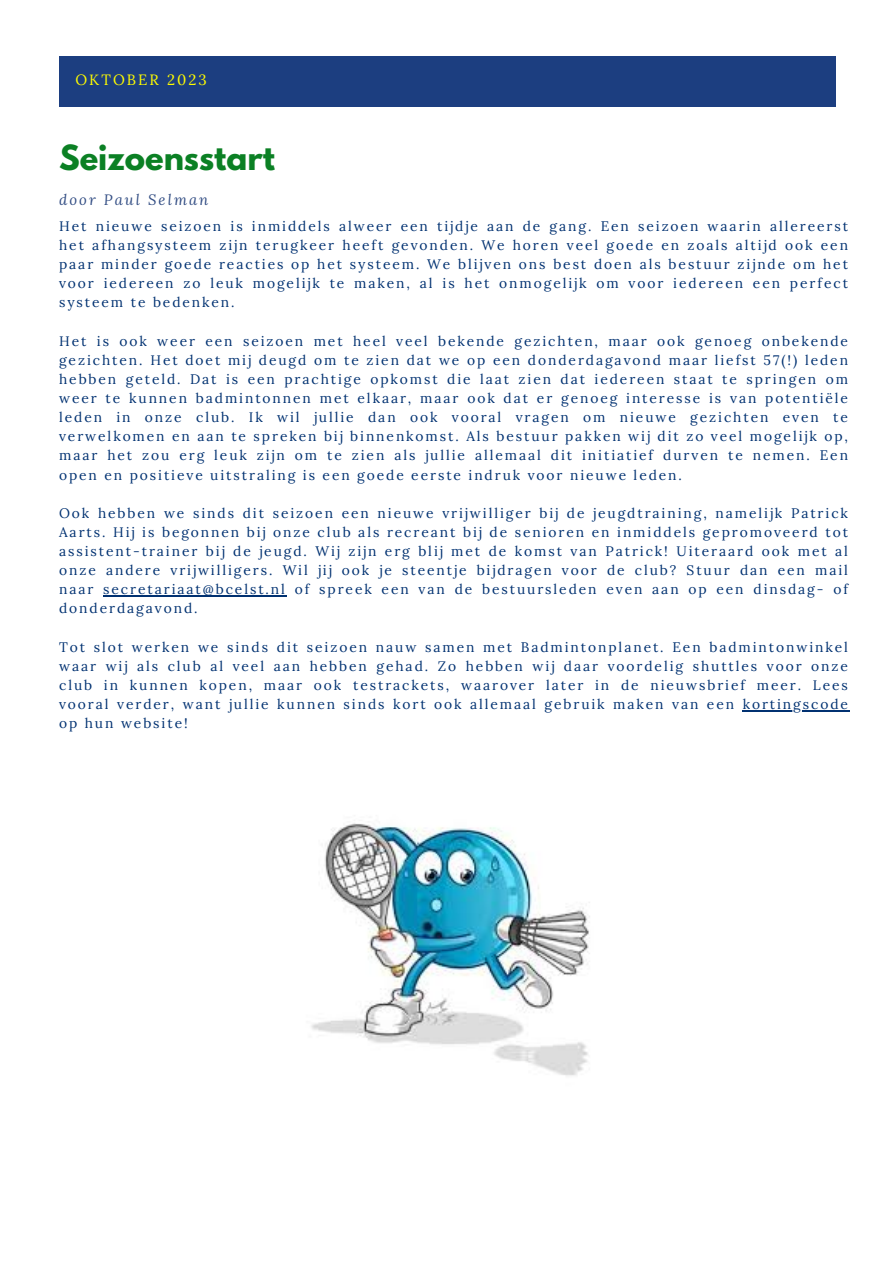
<style>
.page{position:relative;width:893px;height:1264px;background:#fff}
.page>*{position:absolute;margin:0;border:0;box-sizing:border-box;transform-origin:0 0}
.t1{font:700 30.75px "League Spartan";color:#0b8024}
.t2{font:italic 14.85px "Lora";letter-spacing:.14em;color:#334e84}
.t3{font:14.85px "Lora";letter-spacing:.14em;color:#fffc00}
.t4{font:13.8px/19px "Lora";letter-spacing:.14em;color:#013171;text-align:justify}
</style>
<div class="page">
<div style="left:59px;top:56px;width:776px;height:51px;background:#1c3e80"></div>
<hr style="left:103px;top:595px;width:184px;height:1px;background:#013171">
<hr style="left:742px;top:710px;width:107px;height:1px;background:#013171">
<img style="left:311px;top:823px;width:279px;height:253px">
<p class="t3" style="left:75px;top:70px;width:133px">OKTOBER 2023</p>
<p class="t1" style="left:59px;top:142px;width:217px">Seizoensstart</p>
<p class="t2" style="left:59px;top:189px;width:151px">door Paul Selman</p>
<p class="t4" style="left:59px;top:216px;width:790px">Het nieuwe seizoen is inmiddels alweer een tijdje aan de gang. Een seizoen waarin allereerst het afhangsysteem zijn terugkeer heeft gevonden. We horen veel goede en zoals altijd ook een paar minder goede reacties op het systeem. We blijven ons best doen als bestuur zijnde om het voor iedereen zo leuk mogelijk te maken, al is het onmogelijk om voor iedereen een perfect systeem te bedenken.</p>
<p class="t4" style="left:59px;top:331px;width:790px">Het is ook weer een seizoen met heel veel bekende gezichten, maar ook genoeg onbekende gezichten. Het doet mij deugd om te zien dat we op een donderdagavond maar liefst 57(!) leden hebben geteld. Dat is een prachtige opkomst die laat zien dat iedereen staat te springen om weer te kunnen badmintonnen met elkaar, maar ook dat er genoeg interesse is van potentiële leden in onze club. Ik wil jullie dan ook vooral vragen om nieuwe gezichten even te verwelkomen en aan te spreken bij binnenkomst. Als bestuur pakken wij dit zo veel mogelijk op, maar het zou erg leuk zijn om te zien als jullie allemaal dit initiatief durven te nemen. Een open en positieve uitstraling is een goede eerste indruk voor nieuwe leden.</p>
<p class="t4" style="left:59px;top:503px;width:790px">Ook hebben we sinds dit seizoen een nieuwe vrijwilliger bij de jeugdtraining, namelijk Patrick Aarts. Hij is begonnen bij onze club als recreant bij de senioren en inmiddels gepromoveerd tot assistent-trainer bij de jeugd. Wij zijn erg blij met de komst van Patrick! Uiteraard ook met al onze andere vrijwilligers. Wil jij ook je steentje bijdragen voor de club? Stuur dan een mail naar secretariaat@bcelst.nl of spreek een van de bestuursleden even aan op een dinsdag- of donderdagavond.</p>
<p class="t4" style="left:59px;top:637px;width:790px">Tot slot werken we sinds dit seizoen nauw samen met Badmintonplanet. Een badmintonwinkel waar wij als club al veel aan hebben gehad. Zo hebben wij daar voordelig shuttles voor onze club in kunnen kopen, maar ook testrackets, waarover later in de nieuwsbrief meer. Lees vooral verder, want jullie kunnen sinds kort ook allemaal gebruik maken van een kortingscode op hun website!</p>
</div>
